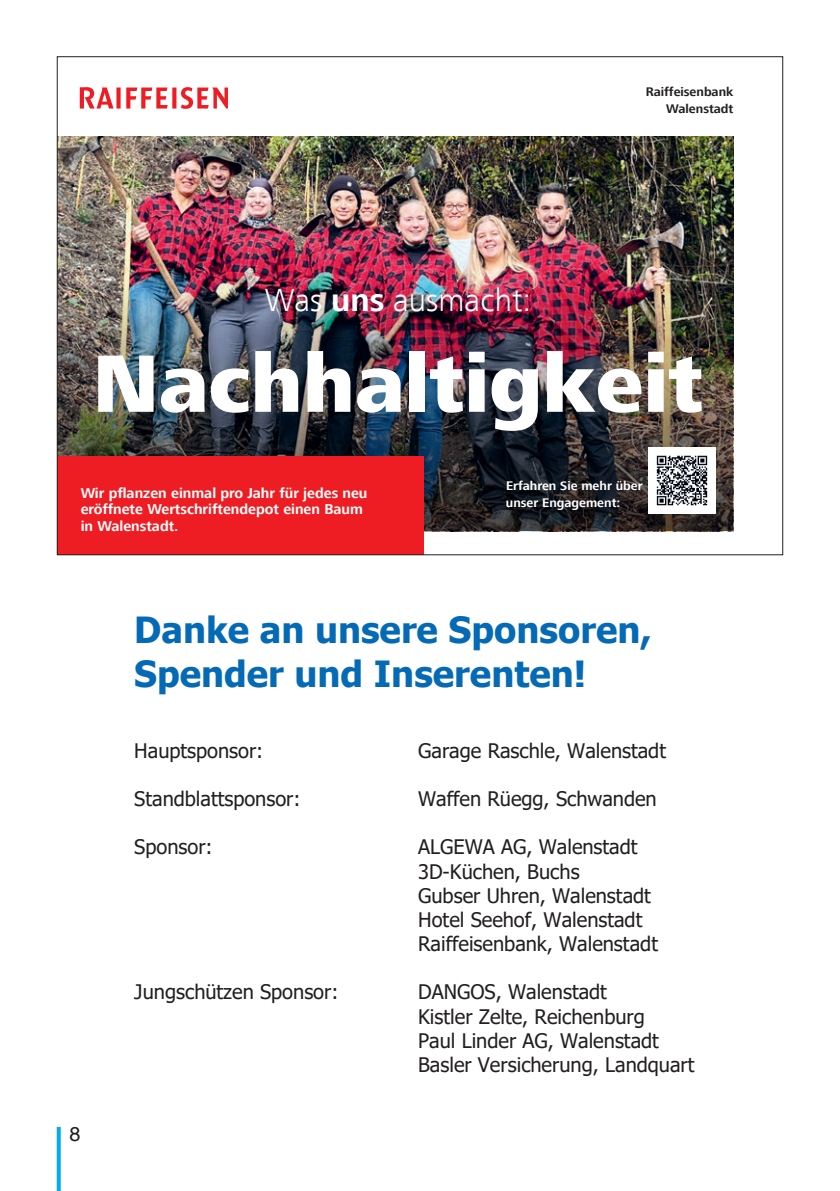
<style>
.page{position:relative;width:840px;height:1191px;background:#fff}
.page>*{position:absolute;margin:0;border:0;box-sizing:border-box;transform-origin:0 0}
.t1{font:800 84.2px "Frutiger Next LT";color:#fff}
.t2{font:700 36px/43.4px "Tahoma";color:#056ab5}
.t3{font:300 33px "Frutiger Next LT";color:#fff}
.t4{font:20px/24.2px "Tahoma";color:#231f20}
.t5{font:20px "Helvetica";color:#231f20}
.t6{font:700 14.6px/16.4px "Frutiger Next LT";color:#fff}
.t7{font:700 12.8px/16.4px "Frutiger Next LT";color:#fff}
.t8{font:700 12.8px/16.4px "Frutiger Next LT";color:#231f20;text-align:right}
.s1{font-weight:700}
</style>
<div class="page">
<svg style="left:57px;top:1127px;width:4px;height:64px"></svg>
<img style="left:59px;top:136px;width:674px;height:74px">
<img style="left:59px;top:210px;width:674px;height:321px">
<div style="left:57px;top:456px;width:367px;height:99px;background:#ee1d23"></div>
<img style="left:648px;top:447px;width:67px;height:67px">
<svg style="left:80px;top:87px;width:148px;height:22px"></svg>
<h3 class="t3" style="left:265px;top:281px;width:268px">Was <span class="s1">uns</span> ausmacht:</h3>
<p class="t8" style="left:645px;top:84px;width:89px">Raiffeisenbank<br>Walenstadt</p>
<h1 class="t1" style="left:93px;top:336px;width:611px">Nachhaltigkeit</h1>
<p class="t6" style="left:81px;top:485px;width:288px">Wir pflanzen einmal pro Jahr für jedes neu eröffnete Wertschriftendepot einen Baum in Walenstadt.</p>
<p class="t7" style="left:505px;top:477px;width:138px">Erfahren Sie mehr über unser Engagement:</p>
<h2 class="t2" style="left:134px;top:610px;width:518px">Danke an unsere Sponsoren,<br>Spender und Inserenten!</h2>
<p class="t5" style="left:69px;top:1118px;width:13px">8</p>
<p class="t4" style="left:134px;top:739px;width:131px">Hauptsponsor:</p>
<p class="t4" style="left:418px;top:739px;width:249px">Garage Raschle, Walenstadt</p>
<p class="t4" style="left:134px;top:788px;width:168px">Standblattsponsor:</p>
<p class="t4" style="left:418px;top:788px;width:240px">Waffen Rüegg, Schwanden</p>
<p class="t4" style="left:134px;top:836px;width:80px">Sponsor:</p>
<p class="t4" style="left:418px;top:836px;width:241px">ALGEWA AG, Walenstadt<br>3D-Küchen, Buchs<br>Gubser Uhren, Walenstadt<br>Hotel Seehof, Walenstadt<br>Raiffeisenbank, Walenstadt</p>
<p class="t4" style="left:134px;top:981px;width:206px">Jungschützen Sponsor:</p>
<p class="t4" style="left:418px;top:981px;width:278px">DANGOS, Walenstadt<br>Kistler Zelte, Reichenburg<br>Paul Linder AG, Walenstadt<br>Basler Versicherung, Landquart</p>
</div>
